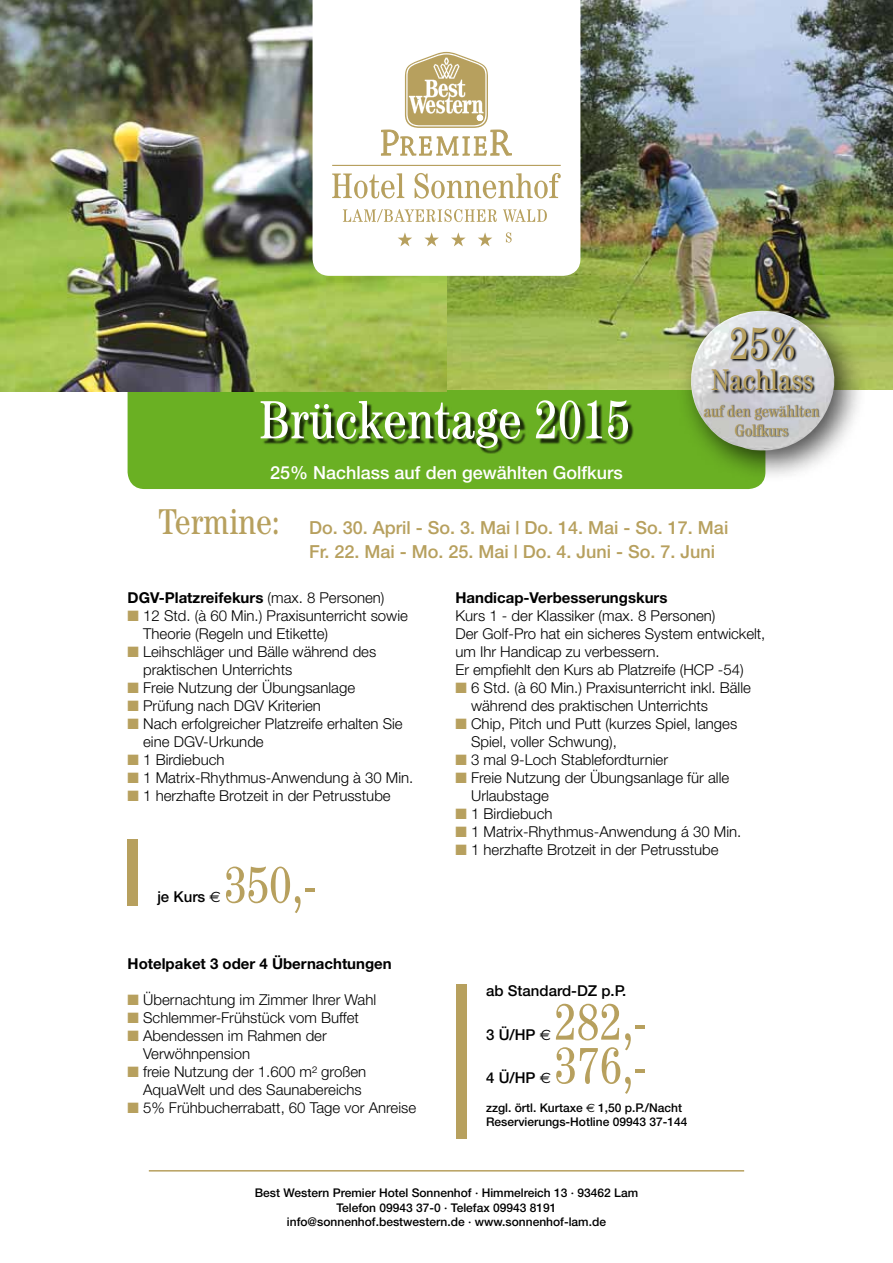
<style>
.page{position:relative;width:893px;height:1263px;background:#fff}
.page>*{position:absolute;margin:0;border:0;box-sizing:border-box;transform-origin:0 0}
.t1{font:condensed 54px "Century";color:#fff}
.t2{font:condensed 51px "Century";color:#b7a05e}
.t3{font:condensed 45px "Century";color:#b7a05e}
.t4{font:condensed 36px "Century";letter-spacing:-.005em;color:#b7a05e}
.t5{font:condensed 30px "Century";color:#b7a05e}
.t6{font:500 18px/24px "Helvetica Neue";color:#b7a05e}
.t7{font:500 18px "Helvetica Neue";color:#fff}
.t8{font:condensed 16.5px/19.5px "Century";color:#b7a05e;text-align:center}
.t9{font:300 15px/18px "Helvetica Neue";color:#000}
.t10{font:700 15px "Helvetica Neue";color:#000}
.t11{font:500 15px "Helvetica Neue";color:#000}
.t12{font:500 12px/14.4px "Helvetica Neue";color:#000;text-align:center}
.s1{font-weight:300}
.s2{color:#b7a05e}
.s3{font-family:"Euro Sans";font-weight:400}
</style>
<div class="page">
<div style="left:128px;top:361px;width:637px;height:128px;background:#6ab023;border-radius:17px"></div>
<img style="left:0;top:0;width:893px;height:391px">
<svg style="left:313px;top:0;width:267px;height:276px"></svg>
<svg style="left:343px;top:209px;width:154px;height:13px"></svg>
<svg style="left:503px;top:209px;width:44px;height:13px"></svg>
<svg style="left:332px;top:173px;width:72px;height:25px"></svg>
<svg style="left:415px;top:173px;width:146px;height:26px"></svg>
<hr style="left:332px;top:165px;width:229px;height:1px;background:#b7a05e">
<svg style="left:381px;top:52px;width:131px;height:104px"></svg>
<svg style="left:398px;top:232px;width:14px;height:14px"></svg>
<svg style="left:424px;top:232px;width:15px;height:14px"></svg>
<svg style="left:451px;top:232px;width:15px;height:14px"></svg>
<svg style="left:478px;top:232px;width:14px;height:14px"></svg>
<svg style="left:506px;top:232px;width:6px;height:11px"></svg>
<div style="left:263px;top:403px;width:371px;height:51px;background:#000;opacity:.75"></div>
<div style="left:456px;top:984px;width:11px;height:155px;background:#b7a05e"></div>
<hr style="left:149px;top:1170px;width:595px;height:1px;background:#b7a05e">
<div style="left:675px;top:295px;width:190px;height:186px;background:#000;opacity:.7"></div>
<img style="left:686px;top:311px;width:153px;height:140px">
<svg style="left:711px;top:327px;width:105px;height:67px;background:#aeafb4"></svg>
<div style="left:704px;top:405px;width:116px;height:33px;background:#000;opacity:.5"></div>
<div style="left:128px;top:839px;width:10px;height:67px;background:#b7a05e"></div>
<h1 class="t1" style="left:259px;top:388px;width:372px">Brückentage 2015</h1>
<p class="t7" style="left:270px;top:461px;width:354px">25% Nachlass auf den gewählten Golfkurs</p>
<h3 class="t3" style="left:729px;top:317px;width:68px">25%</h3>
<h3 class="t5" style="left:711px;top:362px;width:104px">Nachlass</h3>
<p class="t8" style="left:703px;top:401px;width:117px">auf den gewählten<br>Golfkurs</p>
<h3 class="t4" style="left:159px;top:500px;width:122px">Termine:</h3>
<p class="t6" style="left:309px;top:515px;width:421px">Do. 30. April - So. 3. Mai | Do. 14. Mai - So. 17. Mai<br>Fr. 22. Mai - Mo. 25. Mai | Do. 4. Juni - So. 7. Juni</p>
<p class="t10" style="left:128px;top:588px;width:258px">DGV-Platzreifekurs <span class="s1">(max. 8 Personen)</span></p>
<p class="t9" style="left:143px;top:606px;width:266px;text-indent:-16px"><span class="s2">■</span> 12 Std. (à 60 Min.) Praxisunterricht sowie<br>Theorie (Regeln und Etikette)</p>
<p class="t9" style="left:143px;top:642px;width:235px;text-indent:-16px"><span class="s2">■</span> Leihschläger und Bälle während des praktischen Unterrichts</p>
<p class="t9" style="left:128px;top:678px;width:229px"><span class="s2">■</span> Freie Nutzung der Übungsanlage</p>
<p class="t9" style="left:128px;top:696px;width:195px"><span class="s2">■</span> Prüfung nach DGV Kriterien</p>
<p class="t9" style="left:143px;top:714px;width:261px;text-indent:-16px"><span class="s2">■</span> Nach erfolgreicher Platzreife erhalten Sie eine DGV-Urkunde</p>
<p class="t9" style="left:128px;top:750px;width:99px"><span class="s2">■</span> 1 Birdiebuch</p>
<p class="t9" style="left:128px;top:768px;width:287px"><span class="s2">■</span> 1 Matrix-Rhythmus-Anwendung à 30 Min.</p>
<p class="t9" style="left:128px;top:786px;width:265px"><span class="s2">■</span> 1 herzhafte Brotzeit in der Petrusstube</p>
<h2 class="t2" style="left:224px;top:855px;width:94px">350,-</h2>
<p class="t11" style="left:157px;top:888px;width:65px">je Kurs <span class="s3">E</span></p>
<p class="t10" style="left:128px;top:954px;width:266px">Hotelpaket 3 oder 4 Übernachtungen</p>
<p class="t9" style="left:128px;top:990px;width:250px"><span class="s2">■</span> Übernachtung im Zimmer Ihrer Wahl</p>
<p class="t9" style="left:128px;top:1008px;width:233px"><span class="s2">■</span> Schlemmer-Frühstück vom Buffet</p>
<p class="t9" style="left:143px;top:1026px;width:185px;text-indent:-16px"><span class="s2">■</span> Abendessen im Rahmen der<br>Verwöhnpension</p>
<p class="t9" style="left:128px;top:1062px;width:240px;text-align:right"><span class="s2">■</span> freie Nutzung der 1.600 m² großen<br>AquaWelt und des Saunabereichs</p>
<p class="t9" style="left:128px;top:1098px;width:290px"><span class="s2">■</span> 5% Frühbucherrabatt, 60 Tage vor Anreise</p>
<p class="t10" style="left:455px;top:588px;width:213px">Handicap-Verbesserungskurs</p>
<p class="t9" style="left:455px;top:606px;width:311px">Kurs 1 - der Klassiker (max. 8 Personen)<br>Der Golf-Pro hat ein sicheres System entwickelt, um Ihr Handicap zu verbessern.<br>Er empfiehlt den Kurs ab Platzreife (HCP -54)</p>
<p class="t9" style="left:471px;top:678px;width:281px;text-indent:-16px"><span class="s2">■</span> 6 Std. (à 60 Min.) Praxisunterricht inkl. Bälle während des praktischen Unterrichts</p>
<p class="t9" style="left:471px;top:714px;width:268px;text-indent:-16px"><span class="s2">■</span> Chip, Pitch und Putt (kurzes Spiel, langes<br>Spiel, voller Schwung),</p>
<p class="t9" style="left:455px;top:750px;width:214px"><span class="s2">■</span> 3 mal 9-Loch Stablefordturnier</p>
<p class="t9" style="left:471px;top:768px;width:260px;text-indent:-16px"><span class="s2">■</span> Freie Nutzung der Übungsanlage für alle<br>Urlaubstage</p>
<p class="t9" style="left:455px;top:804px;width:99px"><span class="s2">■</span> 1 Birdiebuch</p>
<p class="t9" style="left:455px;top:822px;width:287px"><span class="s2">■</span> 1 Matrix-Rhythmus-Anwendung á 30 Min.</p>
<p class="t9" style="left:455px;top:840px;width:265px"><span class="s2">■</span> 1 herzhafte Brotzeit in der Petrusstube</p>
<p class="t11" style="left:486px;top:982px;width:142px">ab Standard-DZ p.P.</p>
<p class="t11" style="left:486px;top:1025px;width:66px">3 Ü/HP <span class="s3">E</span></p>
<h2 class="t2" style="left:554px;top:992px;width:94px">282,-</h2>
<h2 class="t2" style="left:554px;top:1036px;width:94px">376,-</h2>
<p class="t12" style="left:486px;top:1100px;width:203px;text-align:left">zzgl. örtl. Kurtaxe <span class="s3">E</span> 1,50 p.P./Nacht<br>Reservierungs-Hotline 09943 37-144</p>
<p class="t11" style="left:486px;top:1069px;width:66px">4 Ü/HP <span class="s3">E</span></p>
<p class="t12" style="left:255px;top:1185px;width:385px">Best Western Premier Hotel Sonnenhof · Himmelreich 13 · 93462 Lam<br>Telefon 09943 37-0 · Telefax 09943 8191 info@sonnenhof.bestwestern.de · www.sonnenhof-lam.de</p>
</div>
